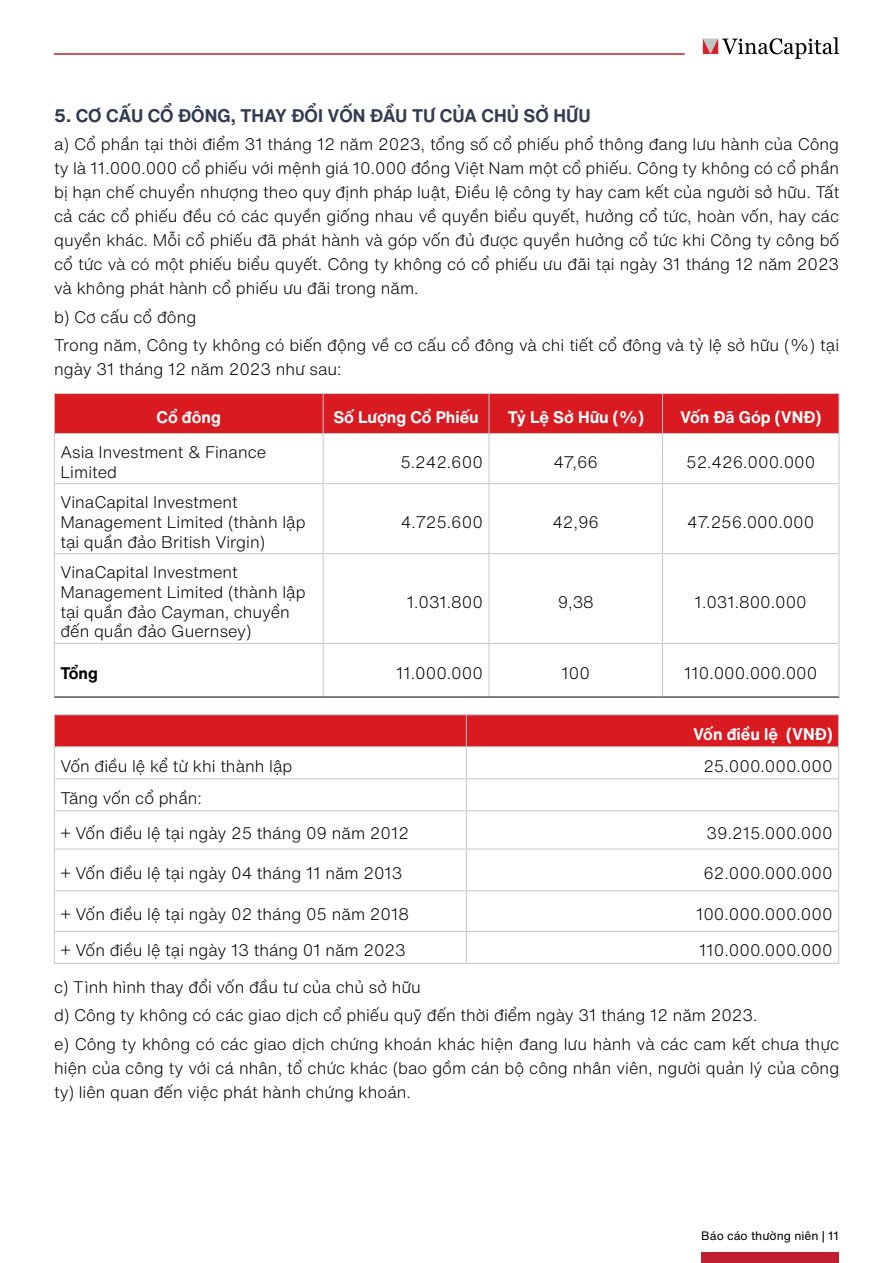
<style>
.page{position:relative;width:893px;height:1263px;background:#fff}
.page>*{position:absolute;margin:0;border:0;box-sizing:border-box;transform-origin:0 0}
.t1{font:18px "SVN Helvetica Now Text Bold";color:#333b52}
.t2{font:16.5px/24px "SVN Helvetica Now Text Light";color:#000}
.t3{font:16.5px "SVN Helvetica Now Text Bold";color:#fff}
.t4{font:16.5px "SVN Helvetica Now Text Bold";color:#000}
.t5{font:12px "SVN Helvetica Now Text Regular";color:#000}
</style>
<div class="page">
<svg style="left:703px;top:37px;width:136px;height:22px"></svg>
<div style="left:701px;top:1252px;width:138px;height:11px;background:#bf1f2e"></div>
<hr style="left:54px;top:53px;width:631px;height:2px;background:#bf1f2e">
<div style="left:55px;top:394px;width:784px;height:39px;background:#d91a21"></div>
<hr style="left:323px;top:394px;width:1px;height:39px;background:#c7c7c9">
<hr style="left:662px;top:394px;width:1px;height:39px;background:#c7c7c9">
<hr style="left:54px;top:433px;width:269px;height:1px;background:#c7c7c9">
<hr style="left:323px;top:433px;width:166px;height:1px;background:#c7c7c9">
<hr style="left:323px;top:434px;width:1px;height:49px;background:#c7c7c9">
<hr style="left:489px;top:433px;width:173px;height:1px;background:#c7c7c9">
<hr style="left:662px;top:433px;width:177px;height:1px;background:#c7c7c9">
<hr style="left:54px;top:483px;width:269px;height:1px;background:#c7c7c9">
<hr style="left:323px;top:483px;width:166px;height:1px;background:#c7c7c9">
<hr style="left:323px;top:484px;width:1px;height:69px;background:#c7c7c9">
<hr style="left:489px;top:483px;width:173px;height:1px;background:#c7c7c9">
<hr style="left:54px;top:553px;width:269px;height:1px;background:#c7c7c9">
<hr style="left:323px;top:553px;width:166px;height:1px;background:#c7c7c9">
<hr style="left:323px;top:554px;width:1px;height:89px;background:#c7c7c9">
<hr style="left:489px;top:553px;width:173px;height:1px;background:#c7c7c9">
<hr style="left:54px;top:643px;width:269px;height:1px;background:#c7c7c9">
<hr style="left:323px;top:643px;width:166px;height:1px;background:#c7c7c9">
<hr style="left:323px;top:644px;width:1px;height:53px;background:#c7c7c9">
<hr style="left:489px;top:643px;width:173px;height:1px;background:#c7c7c9">
<hr style="left:662px;top:643px;width:177px;height:1px;background:#c7c7c9">
<hr style="left:662px;top:644px;width:1px;height:53px;background:#c7c7c9">
<hr style="left:489px;top:394px;width:1px;height:39px;background:#c7c7c9">
<hr style="left:489px;top:434px;width:1px;height:49px;background:#c7c7c9">
<hr style="left:489px;top:484px;width:1px;height:69px;background:#c7c7c9">
<hr style="left:489px;top:554px;width:1px;height:89px;background:#c7c7c9">
<hr style="left:489px;top:644px;width:1px;height:53px;background:#c7c7c9">
<hr style="left:54px;top:697px;width:269px;height:1px;background:#000">
<hr style="left:323px;top:697px;width:166px;height:1px;background:#000">
<hr style="left:489px;top:697px;width:173px;height:1px;background:#000">
<hr style="left:662px;top:697px;width:177px;height:1px;background:#000">
<hr style="left:54px;top:393px;width:269px;height:1px;background:#c7c7c9">
<hr style="left:54px;top:394px;width:1px;height:39px;background:#c7c7c9">
<hr style="left:323px;top:393px;width:166px;height:1px;background:#c7c7c9">
<hr style="left:489px;top:393px;width:173px;height:1px;background:#c7c7c9">
<hr style="left:662px;top:393px;width:177px;height:1px;background:#c7c7c9">
<hr style="left:54px;top:484px;width:1px;height:69px;background:#c7c7c9">
<hr style="left:54px;top:554px;width:1px;height:89px;background:#c7c7c9">
<hr style="left:54px;top:644px;width:1px;height:53px;background:#c7c7c9">
<hr style="left:54px;top:434px;width:1px;height:49px;background:#c7c7c9">
<hr style="left:839px;top:394px;width:1px;height:39px;background:#c7c7c9">
<hr style="left:662px;top:434px;width:1px;height:49px;background:#c7c7c9">
<hr style="left:662px;top:484px;width:1px;height:69px;background:#c7c7c9">
<hr style="left:662px;top:554px;width:1px;height:89px;background:#c7c7c9">
<hr style="left:839px;top:643px;width:1px;height:54px;background:#c7c7c9">
<hr style="left:839px;top:433px;width:1px;height:51px;background:#c7c7c9">
<hr style="left:839px;top:484px;width:1px;height:70px;background:#c7c7c9">
<hr style="left:839px;top:554px;width:1px;height:89px;background:#c7c7c9">
<hr style="left:662px;top:483px;width:177px;height:1px;background:#c7c7c9">
<hr style="left:662px;top:553px;width:177px;height:1px;background:#c7c7c9">
<div style="left:55px;top:715px;width:783px;height:31px;background:#d91a21"></div>
<hr style="left:54px;top:778px;width:412px;height:1px;background:#c7c7c9">
<hr style="left:54px;top:810px;width:412px;height:1px;background:#c7c7c9">
<hr style="left:54px;top:849px;width:412px;height:1px;background:#c7c7c9">
<hr style="left:54px;top:747px;width:1px;height:31px;background:#c7c7c9">
<hr style="left:54px;top:779px;width:1px;height:31px;background:#c7c7c9">
<hr style="left:54px;top:811px;width:1px;height:38px;background:#c7c7c9">
<hr style="left:54px;top:849px;width:1px;height:41px;background:#c7c7c9">
<hr style="left:466px;top:747px;width:1px;height:31px;background:#c7c7c9">
<hr style="left:466px;top:778px;width:373px;height:1px;background:#c7c7c9">
<hr style="left:466px;top:779px;width:1px;height:31px;background:#c7c7c9">
<hr style="left:466px;top:810px;width:373px;height:1px;background:#c7c7c9">
<hr style="left:466px;top:811px;width:1px;height:38px;background:#c7c7c9">
<hr style="left:466px;top:849px;width:373px;height:1px;background:#c7c7c9">
<hr style="left:466px;top:849px;width:1px;height:41px;background:#c7c7c9">
<hr style="left:54px;top:890px;width:412px;height:1px;background:#c7c7c9">
<hr style="left:54px;top:891px;width:1px;height:40px;background:#c7c7c9">
<hr style="left:466px;top:890px;width:373px;height:1px;background:#c7c7c9">
<hr style="left:466px;top:891px;width:1px;height:40px;background:#c7c7c9">
<hr style="left:54px;top:931px;width:412px;height:1px;background:#c7c7c9">
<hr style="left:54px;top:932px;width:1px;height:31px;background:#c7c7c9">
<hr style="left:466px;top:931px;width:373px;height:1px;background:#c7c7c9">
<hr style="left:466px;top:932px;width:1px;height:31px;background:#c7c7c9">
<hr style="left:54px;top:963px;width:412px;height:1px;background:#c7c7c9">
<hr style="left:466px;top:963px;width:373px;height:1px;background:#c7c7c9">
<hr style="left:838px;top:747px;width:1px;height:31px;background:#c7c7c9">
<hr style="left:838px;top:779px;width:1px;height:31px;background:#c7c7c9">
<hr style="left:838px;top:811px;width:1px;height:38px;background:#c7c7c9">
<hr style="left:838px;top:849px;width:1px;height:41px;background:#c7c7c9">
<hr style="left:838px;top:891px;width:1px;height:40px;background:#c7c7c9">
<hr style="left:838px;top:932px;width:1px;height:31px;background:#c7c7c9">
<hr style="left:54px;top:714px;width:412px;height:1px;background:#c7c7c9">
<hr style="left:54px;top:715px;width:1px;height:31px;background:#c7c7c9">
<hr style="left:54px;top:746px;width:412px;height:1px;background:#c7c7c9">
<hr style="left:466px;top:714px;width:373px;height:1px;background:#c7c7c9">
<hr style="left:466px;top:715px;width:1px;height:31px;background:#c7c7c9">
<hr style="left:838px;top:715px;width:1px;height:31px;background:#c7c7c9">
<hr style="left:466px;top:746px;width:373px;height:1px;background:#c7c7c9">
<p class="t1" style="left:54px;top:102px;width:538px">5. CƠ CẤU CỔ ĐÔNG, THAY ĐỔI VỐN ĐẦU TƯ CỦA CHỦ SỞ HỮU</p>
<p class="t2" style="left:54px;top:132px;width:787px;text-align:justify">a) Cổ phần tại thời điểm 31 tháng 12 năm 2023, tổng số cổ phiếu phổ thông đang lưu hành của Công ty là 11.000.000 cổ phiếu với mệnh giá 10.000 đồng Việt Nam một cổ phiếu. Công ty không có cổ phần bị hạn chế chuyển nhượng theo quy định pháp luật, Điều lệ công ty hay cam kết của người sở hữu. Tất cả các cổ phiếu đều có các quyền giống nhau về quyền biểu quyết, hưởng cổ tức, hoàn vốn, hay các quyền khác. Mỗi cổ phiếu đã phát hành và góp vốn đủ được quyền hưởng cổ tức khi Công ty công bố cổ tức và có một phiếu biểu quyết. Công ty không có cổ phiếu ưu đãi tại ngày 31 tháng 12 năm 2023 và không phát hành cổ phiếu ưu đãi trong năm.</p>
<p class="t2" style="left:54px;top:302px;width:786px;line-height:28.2px">b) Cơ cấu cổ đông<br>Trong năm, Công ty không có biến động về cơ cấu cổ đông và chi tiết cổ đông và tỷ lệ sở hữu (%) tại</p>
<p class="t2" style="left:54px;top:356px;width:289px">ngày 31 tháng 12 năm 2023 như sau:</p>
<p class="t3" style="left:157px;top:404px;width:66px">Cổ đông</p>
<p class="t3" style="left:333px;top:404px;width:147px">Số Lượng Cổ Phiếu</p>
<p class="t3" style="left:508px;top:404px;width:138px">Tỷ Lệ Sở Hữu (%)</p>
<p class="t3" style="left:680px;top:404px;width:142px">Vốn Đã Góp (VNĐ)</p>
<p class="t2" style="left:60px;top:441px;width:207px;line-height:19.8px">Asia Investment &amp; Finance<br>Limited</p>
<p class="t2" style="left:400px;top:449px;width:84px">5.242.600</p>
<p class="t2" style="left:553px;top:449px;width:46px">47,66</p>
<p class="t2" style="left:686px;top:449px;width:131px">52.426.000.000</p>
<p class="t2" style="left:60px;top:491px;width:247px;line-height:19.8px">VinaCapital Investment<br>Management Limited (thành lập tại quần đảo British Virgin)</p>
<p class="t2" style="left:401px;top:509px;width:84px">4.725.600</p>
<p class="t2" style="left:552px;top:509px;width:48px">42,96</p>
<p class="t2" style="left:687px;top:509px;width:129px">47.256.000.000</p>
<p class="t2" style="left:60px;top:561px;width:247px;line-height:19.8px">VinaCapital Investment<br>Management Limited (thành lập tại quần đảo Cayman, chuyển đến quần đảo Guernsey)</p>
<p class="t2" style="left:407px;top:589px;width:78px">1.031.800</p>
<p class="t2" style="left:558px;top:589px;width:38px">9,38</p>
<p class="t2" style="left:695px;top:589px;width:114px">1.031.800.000</p>
<p class="t4" style="left:60px;top:661px;width:39px">Tổng</p>
<p class="t2" style="left:396px;top:661px;width:88px">11.000.000</p>
<p class="t2" style="left:561px;top:661px;width:30px">100</p>
<p class="t2" style="left:684px;top:661px;width:135px">110.000.000.000</p>
<p class="t3" style="left:693px;top:722px;width:141px">Vốn điều lệ (VNĐ)</p>
<p class="t2" style="left:60px;top:753px;width:234px">Vốn điều lệ kể từ khi thành lập</p>
<p class="t2" style="left:703px;top:753px;width:131px">25.000.000.000</p>
<p class="t2" style="left:60px;top:780px;width:350px;line-height:35.1px">Tăng vốn cổ phần:<br>+ Vốn điều lệ tại ngày 25 tháng 09 năm 2012</p>
<p class="t2" style="left:707px;top:820px;width:127px">39.215.000.000</p>
<p class="t2" style="left:60px;top:860px;width:344px">+ Vốn điều lệ tại ngày 04 tháng 11 năm 2013</p>
<p class="t2" style="left:703px;top:860px;width:131px">62.000.000.000</p>
<p class="t2" style="left:60px;top:902px;width:350px">+ Vốn điều lệ tại ngày 02 tháng 05 năm 2018</p>
<p class="t2" style="left:696px;top:902px;width:138px">100.000.000.000</p>
<p class="t2" style="left:60px;top:938px;width:347px">+ Vốn điều lệ tại ngày 13 tháng 01 năm 2023</p>
<p class="t2" style="left:699px;top:938px;width:135px">110.000.000.000</p>
<p class="t2" style="left:54px;top:972px;width:786px;line-height:28.2px">c) Tình hình thay đổi vốn đầu tư của chủ sở hữu<br>d) Công ty không có các giao dịch cổ phiếu quỹ đến thời điểm ngày 31 tháng 12 năm 2023.<br>e) Công ty không có các giao dịch chứng khoán khác hiện đang lưu hành và các cam kết chưa thực</p>
<p class="t2" style="left:54px;top:1055px;width:786px">hiện của công ty với cá nhân, tổ chức khác (bao gồm cán bộ công nhân viên, người quản lý của công ty) liên quan đến việc phát hành chứng khoán.</p>
<p class="t5" style="left:701px;top:1226px;width:139px">Báo cáo thường niên | 11</p>
</div>
